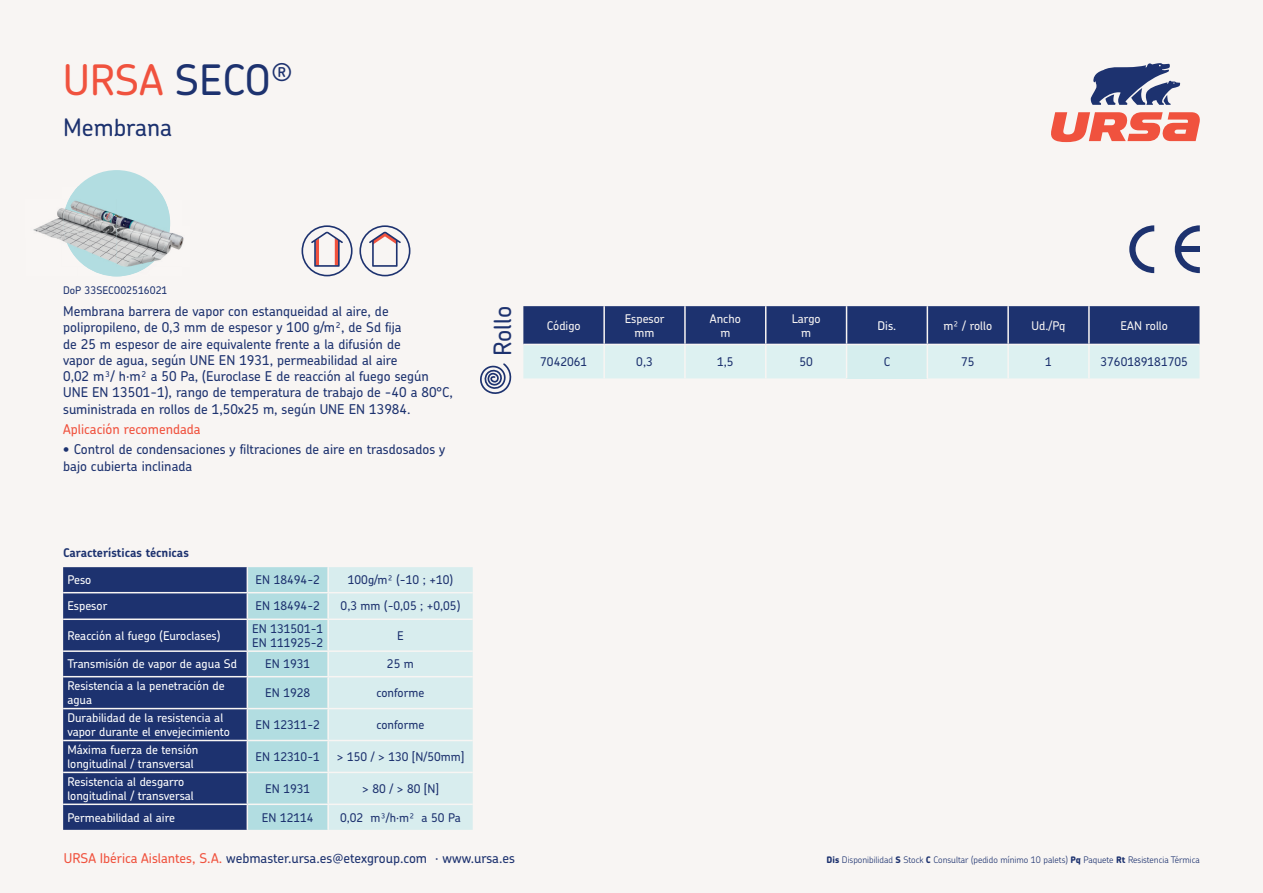
<style>
.page{position:relative;width:1263px;height:893px;background:#f8f5f3}
.page>*{position:absolute;margin:0;border:0;box-sizing:border-box;transform-origin:0 0}
.t1{font:500 42px "Chevin Pro";color:#f0523e}
.t2{font:500 24px "Chevin Pro";color:#1d326f}
.t3{font:500 13.5px/16.2px "Chevin Pro";color:#1d326f}
.t4{font:500 13.5px "Chevin Pro";color:#f0523e}
.t5{font:500 12px/14.4px "Chevin Pro";color:#fff}
.t6{font:500 12px/14.4px "Chevin Pro";color:#1d326f}
.t7{font:500 12px/14.4px "Chevin Pro";color:#f8f5f3;text-align:center}
.t8{font:700 12px "Chevin Pro";color:#1d326f}
.t9{font:500 10.5px "Chevin Pro";color:#1d326f}
.t10{font:300 9px "Chevin Pro";color:#1d326f}
.s1{color:#1d326f}
.s2{color:#f0523e}
.s3{font-weight:800}
</style>
<div class="page">
<svg style="left:1091px;top:63px;width:89px;height:42px"></svg>
<svg style="left:1051px;top:112px;width:149px;height:30px"></svg>
<div style="left:63px;top:170px;width:107px;height:106px;background:#b2dde1;border-radius:50%"></div>
<img style="left:182px;top:236px;width:2px;height:9px">
<img style="left:69px;top:187px;width:95px;height:12px">
<img style="left:33px;top:208px;width:28px;height:30px">
<img style="left:86px;top:267px;width:61px;height:9px">
<img style="left:61px;top:208px;width:2px;height:25px">
<img style="left:61px;top:233px;width:2px;height:8px">
<img style="left:170px;top:233px;width:12px;height:17px">
<img style="left:63px;top:199px;width:107px;height:68px">
<svg style="left:301px;top:225px;width:52px;height:51px"></svg>
<svg style="left:359px;top:225px;width:51px;height:51px"></svg>
<svg style="left:1129px;top:225px;width:25px;height:48px"></svg>
<svg style="left:1175px;top:225px;width:25px;height:48px"></svg>
<div style="left:1178px;top:246px;width:21px;height:6px;background:#1d326f"></div>
<svg style="left:523px;top:306px;width:676px;height:72px;background:#7286a8"></svg>
<div style="left:846px;top:344px;width:81px;height:34px;background:#d6eeee"></div>
<hr style="left:603px;top:306px;width:2px;height:38px;background:#f8f5f3">
<hr style="left:684px;top:306px;width:2px;height:38px;background:#f8f5f3">
<hr style="left:765px;top:306px;width:1px;height:38px;background:#f8f5f3">
<hr style="left:846px;top:306px;width:1px;height:38px;background:#f8f5f3">
<hr style="left:926px;top:306px;width:2px;height:38px;background:#f8f5f3">
<hr style="left:1007px;top:306px;width:2px;height:38px;background:#f8f5f3">
<hr style="left:1088px;top:306px;width:2px;height:38px;background:#f8f5f3">
<hr style="left:523px;top:344px;width:81px;height:1px;background:#f8f5f3">
<hr style="left:604px;top:344px;width:81px;height:1px;background:#f8f5f3">
<hr style="left:603px;top:345px;width:2px;height:33px;background:#f8f5f3">
<hr style="left:685px;top:344px;width:81px;height:1px;background:#f8f5f3">
<hr style="left:684px;top:345px;width:2px;height:33px;background:#f8f5f3">
<hr style="left:766px;top:344px;width:80px;height:1px;background:#f8f5f3">
<hr style="left:765px;top:345px;width:1px;height:33px;background:#f8f5f3">
<hr style="left:846px;top:344px;width:81px;height:1px;background:#f8f5f3">
<hr style="left:846px;top:345px;width:1px;height:33px;background:#f8f5f3">
<hr style="left:927px;top:344px;width:81px;height:1px;background:#f8f5f3">
<hr style="left:926px;top:345px;width:2px;height:33px;background:#f8f5f3">
<hr style="left:1008px;top:344px;width:81px;height:1px;background:#f8f5f3">
<hr style="left:1007px;top:345px;width:2px;height:33px;background:#f8f5f3">
<hr style="left:1089px;top:344px;width:110px;height:1px;background:#f8f5f3">
<hr style="left:1088px;top:345px;width:2px;height:33px;background:#f8f5f3">
<div style="left:63px;top:567px;width:184px;height:263px;background:#1d326f"></div>
<hr style="left:63px;top:592px;width:184px;height:1px;background:#f8f5f3">
<hr style="left:63px;top:618px;width:184px;height:2px;background:#f8f5f3">
<hr style="left:63px;top:650px;width:184px;height:2px;background:#f8f5f3">
<hr style="left:63px;top:676px;width:184px;height:1px;background:#f8f5f3">
<hr style="left:63px;top:708px;width:184px;height:1px;background:#f8f5f3">
<hr style="left:63px;top:740px;width:184px;height:1px;background:#f8f5f3">
<hr style="left:63px;top:772px;width:184px;height:1px;background:#f8f5f3">
<hr style="left:63px;top:803px;width:184px;height:2px;background:#f8f5f3">
<svg style="left:247px;top:567px;width:226px;height:263px;background:#cde8e9"></svg>
<hr style="left:328px;top:803px;width:145px;height:2px;background:#f8f5f3">
<hr style="left:327px;top:805px;width:2px;height:25px;background:#f8f5f3">
<svg style="left:480px;top:363px;width:32px;height:31px"></svg>
<h1 class="t1" style="left:63px;top:52px;width:231px">URSA <span class="s1">SECO</span><sup>®</sup></h1>
<h2 class="t2" style="left:63px;top:112px;width:111px">Membrana</h2>
<p class="t9" style="left:63px;top:283px;width:106px">DoP 33SECO02516021</p>
<p class="t3" style="left:63px;top:303px;width:391px">Membrana barrera de vapor con estanqueidad al aire, de polipropileno, de 0,3 mm de espesor y 100 g/m², de Sd fija<br>de 25 m espesor de aire equivalente frente a la difusión de<br>vapor de agua, según UNE EN 1931, permeabilidad al aire<br>0,02 m³/ h·m² a 50 Pa, (Euroclase E de reacción al fuego según UNE EN 13501-1), rango de temperatura de trabajo de -40 a 80°C, suministrada en rollos de 1,50x25 m, según UNE EN 13984.</p>
<p class="t4" style="left:63px;top:420px;width:139px">Aplicación recomendada</p>
<p class="t3" style="left:63px;top:441px;width:384px">• Control de condensaciones y filtraciones de aire en trasdosados y bajo cubierta inclinada</p>
<h2 class="t2" style="left:486px;top:356px;width:52px;rotate:-90deg">Rollo</h2>
<p class="t7" style="left:547px;top:318px;width:35px">Código</p>
<p class="t7" style="left:625px;top:311px;width:41px">Espesor mm</p>
<p class="t7" style="left:710px;top:311px;width:32px">Ancho m</p>
<p class="t7" style="left:792px;top:311px;width:30px">Largo m</p>
<p class="t5" style="left:877px;top:318px;width:20px">Dis.</p>
<p class="t7" style="left:943px;top:318px;width:50px">m² / rollo</p>
<p class="t7" style="left:1031px;top:318px;width:35px">Ud./Pq</p>
<p class="t7" style="left:1120px;top:318px;width:49px">EAN rollo</p>
<p class="t6" style="left:540px;top:354px;width:49px">7042061</p>
<p class="t6" style="left:636px;top:354px;width:18px">0,3</p>
<p class="t6" style="left:717px;top:354px;width:18px">1,5</p>
<p class="t6" style="left:799px;top:354px;width:15px">50</p>
<p class="t6" style="left:884px;top:354px;width:8px">C</p>
<p class="t6" style="left:961px;top:354px;width:15px">75</p>
<p class="t6" style="left:1045px;top:354px;width:8px">1</p>
<p class="t6" style="left:1100px;top:354px;width:89px">3760189181705</p>
<p class="t8" style="left:63px;top:545px;width:127px">Características técnicas</p>
<p class="t5" style="left:67px;top:573px;width:26px">Peso</p>
<p class="t6" style="left:256px;top:573px;width:66px">EN 18494-2</p>
<p class="t6" style="left:348px;top:573px;width:107px">100g/m² (-10 ; +10)</p>
<p class="t5" style="left:67px;top:599px;width:41px">Espesor</p>
<p class="t6" style="left:256px;top:599px;width:66px">EN 18494-2</p>
<p class="t6" style="left:341px;top:599px;width:121px">0,3 mm (-0,05 ; +0,05)</p>
<p class="t5" style="left:67px;top:628px;width:155px">Reacción al fuego (Euroclases)</p>
<p class="t6" style="left:252px;top:621px;width:73px">EN 131501-1<br>EN 111925-2</p>
<p class="t6" style="left:397px;top:628px;width:8px">E</p>
<p class="t5" style="left:67px;top:656px;width:171px">Transmisión de vapor de agua Sd</p>
<p class="t6" style="left:265px;top:656px;width:47px">EN 1931</p>
<p class="t6" style="left:387px;top:656px;width:28px">25 m</p>
<p class="t5" style="left:67px;top:678px;width:159px">Resistencia a la penetración de agua</p>
<p class="t6" style="left:265px;top:685px;width:47px">EN 1928</p>
<p class="t6" style="left:377px;top:685px;width:49px">conforme</p>
<p class="t5" style="left:67px;top:710px;width:164px">Durabilidad de la resistencia al vapor durante el envejecimiento</p>
<p class="t6" style="left:256px;top:717px;width:66px">EN 12311-2</p>
<p class="t6" style="left:377px;top:717px;width:49px">conforme</p>
<p class="t5" style="left:67px;top:742px;width:133px">Máxima fuerza de tensión longitudinal / transversal</p>
<p class="t6" style="left:256px;top:749px;width:66px">EN 12310-1</p>
<p class="t6" style="left:337px;top:749px;width:129px">&gt; 150 / &gt; 130 [N/50mm]</p>
<p class="t5" style="left:67px;top:774px;width:128px">Resistencia al desgarro longitudinal / transversal</p>
<p class="t6" style="left:265px;top:781px;width:47px">EN 1931</p>
<p class="t6" style="left:362px;top:781px;width:78px">&gt; 80 / &gt; 80 [N]</p>
<p class="t5" style="left:67px;top:810px;width:109px">Permeabilidad al aire</p>
<p class="t6" style="left:262px;top:810px;width:53px">EN 12114</p>
<p class="t6" style="left:340px;top:810px;width:122px">0,02 m³/h·m² a 50 Pa</p>
<p class="t3" style="left:64px;top:850px;width:453px"><span class="s2">URSA Ibérica Aislantes, S.A.</span> webmaster.ursa.es@etexgroup.com · www.ursa.es</p>
<p class="t10" style="left:826px;top:854px;width:375px"><span class="s3">Dis</span> Disponibilidad <span class="s3">S</span> Stock <span class="s3">C</span> Consultar (pedido mínimo 10 palets) <span class="s3">Pq</span> Paquete <span class="s3">Rt</span> Resistencia Térmica</p>
</div>
